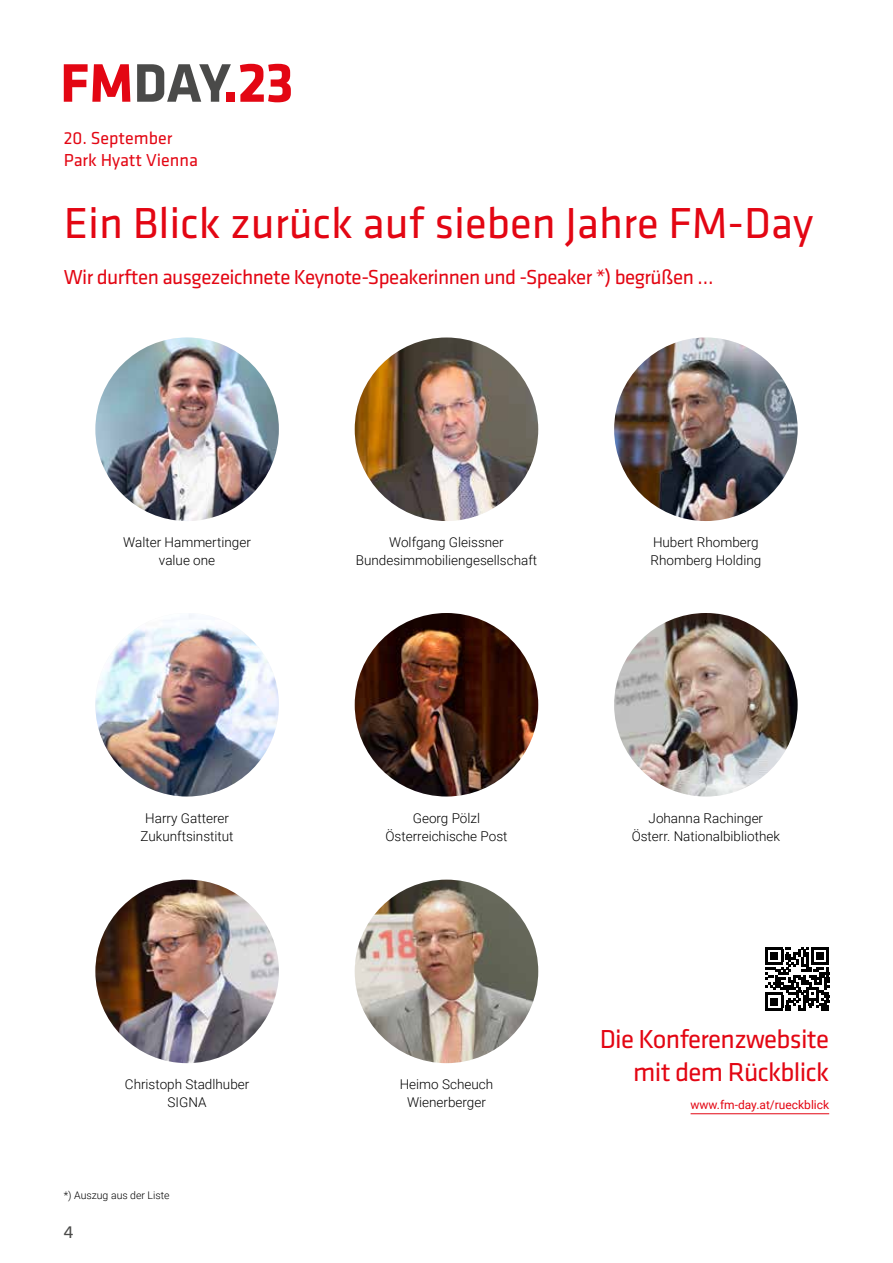
<style>
.page{position:relative;width:893px;height:1263px;background:#fff}
.page>*{position:absolute;margin:0;border:0;box-sizing:border-box;transform-origin:0 0}
.t1{font:45px "Klavika";color:#e30613}
.t2{font:27px/32.4px "Klavika";letter-spacing:-.025em;color:#e30613;text-align:right}
.t3{font:21px "Klavika";letter-spacing:-.025em;color:#e30613}
.t4{font:18px/21.6px "Klavika";color:#e30613}
.t5{font:18px "Klavika";color:#4a4a49}
.t6{font:300 13.5px/18px "Roboto";color:#000;text-align:center}
.t7{font:12px "Roboto";color:#e30613}
.t8{font:300 10.5px "Roboto";color:#000}
</style>
<div class="page">
<img style="left:355px;top:337px;width:183px;height:184px;border-radius:92px">
<img style="left:614px;top:337px;width:184px;height:184px;border-radius:92px">
<img style="left:614px;top:613px;width:184px;height:183px;border-radius:92px">
<img style="left:355px;top:613px;width:183px;height:183px;border-radius:92px">
<img style="left:95px;top:613px;width:184px;height:183px;border-radius:92px">
<img style="left:355px;top:880px;width:183px;height:183px;border-radius:92px">
<img style="left:95px;top:880px;width:184px;height:183px;border-radius:92px">
<hr style="left:691px;top:1113px;width:138px;height:1px;background:#e30613">
<svg style="left:765px;top:947px;width:64px;height:63px"></svg>
<div style="left:770px;top:998px;width:8px;height:7px;background:#000"></div>
<svg style="left:64px;top:64px;width:66px;height:38px"></svg>
<svg style="left:137px;top:64px;width:94px;height:38px"></svg>
<div style="left:227px;top:92px;width:8px;height:10px;background:#e30613"></div>
<svg style="left:240px;top:64px;width:51px;height:38px"></svg>
<img style="left:95px;top:337px;width:184px;height:184px;border-radius:92px">
<h3 class="t4" style="left:64px;top:127px;width:136px">20. September<br>Park Hyatt Vienna</h3>
<h1 class="t1" style="left:64px;top:193px;width:751px">Ein Blick zurück auf sieben Jahre FM-Day</h1>
<h3 class="t3" style="left:64px;top:263px;width:651px">Wir durften ausgezeichnete Keynote-Speakerinnen und -Speaker *) begrüßen …</h3>
<p class="t6" style="left:123px;top:533px;width:129px">Walter Hammertinger value one</p>
<p class="t6" style="left:356px;top:533px;width:183px">Wolfgang Gleissner<br>Bundesimmobiliengesellschaft</p>
<p class="t6" style="left:650px;top:533px;width:112px;text-align:left">Hubert Rhomberg<br>Rhomberg Holding</p>
<p class="t6" style="left:140px;top:808px;width:95px">Harry Gatterer<br>Zukunftsinstitut</p>
<p class="t6" style="left:385px;top:808px;width:124px">Georg Pölzl<br>Österreichische Post</p>
<p class="t6" style="left:632px;top:808px;width:150px">Johanna Rachinger<br>Österr. Nationalbibliothek</p>
<p class="t6" style="left:125px;top:1075px;width:126px">Christoph Stadlhuber<br>SIGNA</p>
<p class="t6" style="left:400px;top:1075px;width:95px">Heimo Scheuch<br>Wienerberger</p>
<h2 class="t2" style="left:600px;top:1022px;width:231px">Die Konferenzwebsite mit dem Rückblick</h2>
<p class="t7" style="left:691px;top:1096px;width:140px">www.fm-day.at/rueckblick</p>
<p class="t8" style="left:64px;top:1188px;width:107px">*) Auszug aus der Liste</p>
<h3 class="t5" style="left:64px;top:1220px;width:11px">4</h3>
</div>
